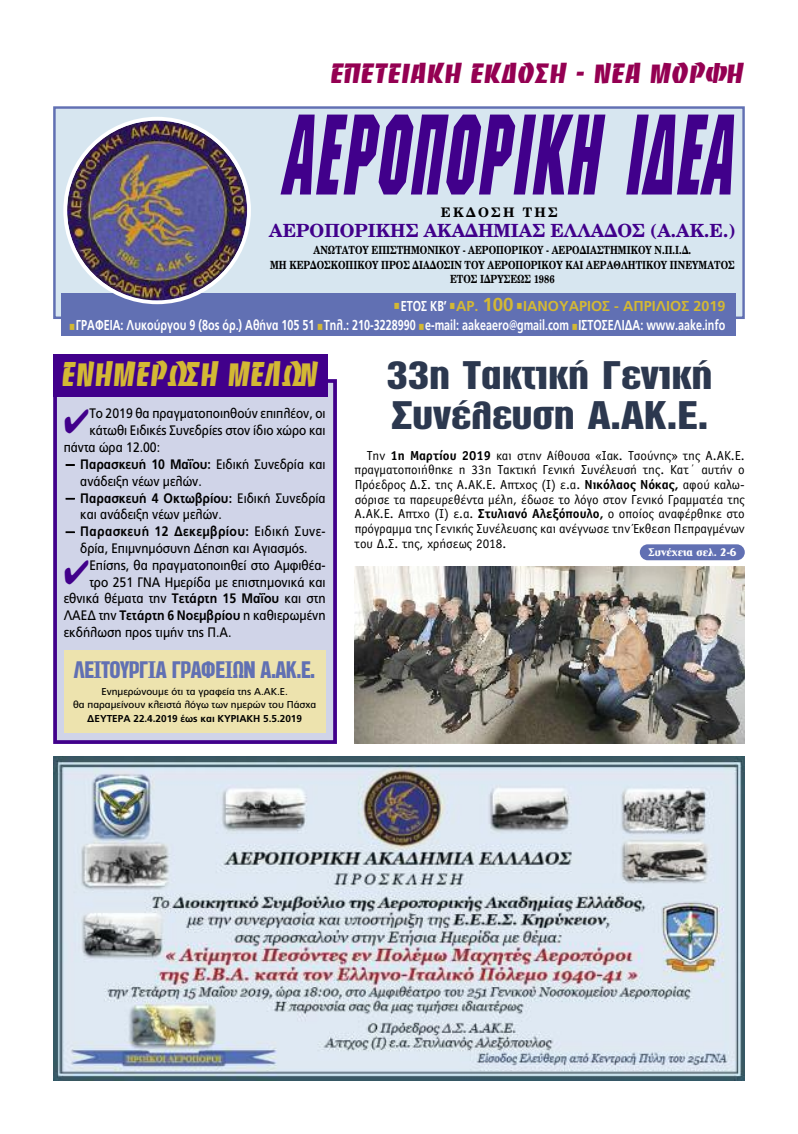
<style>
.page{position:relative;width:798px;height:1134px;background:#fff}
.page>*{position:absolute;margin:0;border:0;box-sizing:border-box;transform-origin:0 0}
.t1{font:110.75px "UB Soccer Italic";color:#41008b;scale:.6 1}
.t2{font:37.5px/40.8px "PF Diesel Solid";color:#2c384f;scale:1.25 1}
.t3{font:33.75px "CF Poster";color:#d3b834;scale:.85 1}
.t4{font:27.5px "CF Poster";color:#940052}
.t5{font:22.5px "PF Diesel Solid";letter-spacing:-.02em;color:#6170b3}
.t6{font:18.12px "UB Century Bold";color:#41008b}
.t7{font:700 14.38px/19px "PF Catalog";color:#fff;text-align:right;scale:.75 1}
.t8{font:13.75px "PF Catalog";color:#000;scale:.9 1}
.t9{font:13.75px "PF Catalog";color:#000;scale:.89 1}
.t10{font:700 13.75px "PF Catalog";color:#000;scale:.89 1}
.t11{font:700 13.75px "PF Catalog";letter-spacing:.03em;color:#000;scale:.89 1}
.t12{font:13.12px/14.8px "Officina Sans ITC Hel";color:#000;text-align:justify}
.t13{font:13.12px "UB Century Bold";letter-spacing:.175em;color:#000}
.t14{font:11.25px/14.4px "UB Century Bold";color:#000;text-align:center;scale:.8 1}
.t15{font:700 11.25px "CF Derrida";color:#fff}
.t16{font:10px/13.1px "PF Catalog";color:#000;text-align:center}
.t17{font:700 10px "PF Catalog";color:#000}
.s1{font-family:"Menlo";font-style:italic;font-size:11.88px;color:#d3b834}
.s2{color:#d3b834}
.s3{font-size:18.75px;color:#d3b834}
.s4{font-family:"Menlo";font-style:italic;font-size:11.75px;color:#d3b834}
.s5{color:#41008b}
.s6{font-family:"UB Helvetica";font-weight:400}
.s7{font-weight:400}
.s8{font-weight:700}
</style>
<div class="page">
<div style="left:56px;top:109px;width:686px;height:207px;background:#d7e6f0"></div>
<div style="left:53px;top:106px;width:691px;height:213px;border:2px solid #6170b3"></div>
<div style="left:62px;top:293px;width:673px;height:43px;background:#6170b3"></div>
<img style="left:63px;top:117px;width:188px;height:187px">
<img style="left:53px;top:757px;width:691px;height:323px">
<div style="left:57px;top:383px;width:276px;height:357px;background:#d0d4e8"></div>
<div style="left:53px;top:379px;width:284px;height:365px;border:4px solid #41008b"></div>
<div style="left:53px;top:354px;width:274px;height:43px;background:#41008b"></div>
<div style="left:64px;top:650px;width:261px;height:82px;background:#ede3ae"></div>
<img style="left:354px;top:567px;width:390px;height:177px">
<div style="left:639px;top:544px;width:105px;height:16px;background:#6170b3;border-radius:8px"></div>
<h3 class="t4" style="left:330px;top:57px;width:415px">ΕΠΕΤΕΙΑΚΗ ΕΚΔΟΣΗ - ΝΕΑ ΜΟΡΦΗ</h3>
<h1 class="t1" style="left:278px;top:115px;width:753px">ΑΕΡΟΠΟΡΙΚΗ ΙΔΕΑ</h1>
<p class="t13" style="left:441px;top:207px;width:118px">ΕΚΔΟΣΗ ΤΗΣ</p>
<h3 class="t6" style="left:269px;top:224px;width:468px">ΑΕΡΟΠΟΡΙΚΗΣ ΑΚΑΔΗΜΙΑΣ ΕΛΛΑΔΟΣ (Α.ΑΚ.Ε.)</h3>
<p class="t14" style="left:270px;top:244px;width:582px">ΑΝΩΤΑΤΟΥ ΕΠΙΣΤΗΜΟΝΙΚΟΥ - ΑΕΡΟΠΟΡΙΚΟΥ - ΑΕΡΟΔΙΑΣΤΗΜΙΚΟΥ Ν.Π.Ι.Δ.<br>ΜΗ ΚΕΡΔΟΣΚΟΠΙΚΟΥ ΠΡΟΣ ΔΙΑΔΟΣΙΝ ΤΟΥ ΑΕΡΟΠΟΡΙΚΟΥ ΚΑΙ ΑΕΡΑΘΛΗΤΙΚΟΥ ΠΝΕΥΜΑΤΟΣ<br>ΕΤΟΣ ΙΔΡΥΣΕΩΣ 1986</p>
<p class="t7" style="left:69px;top:298px;width:875px"><span class="s1">◼</span>ΕΤΟΣ ΚΒ’ <span class="s1">◼</span><span class="s2">ΑΡ.</span> <span class="s3">100</span> <span class="s4">◼</span><span class="s2">ΙΑΝΟΥΑΡΙΟΣ - ΑΠΡΙΛΙΟΣ 2019<br></span><span class="s1">◼</span>ΓΡΑΦΕΙΑ: Λυκούργου 9 (8ος όρ.) Αθήνα 105 51 <span class="s1">◼</span>Τηλ.: 210-3228990 <span class="s1">◼</span>e-mail: aakeaero@gmail.com <span class="s1">◼</span>ΙΣΤΟΣΕΛΙΔΑ: www.aake.info</p>
<h3 class="t3" style="left:62px;top:354px;width:303px">ΕΝΗΜΕΡΩΣΗ ΜΕΛΩΝ</h3>
<p class="t9" style="left:64px;top:409px;width:296px"><span class="s5">✔</span>Το 2019 θα πραγματοποιηθούν επιπλέον, οι</p>
<p class="t9" style="left:89px;top:426px;width:267px">κάτωθι Ειδικές Συνεδρίες στον ίδιο χώρο και</p>
<p class="t9" style="left:64px;top:442px;width:110px">πάντα ώρα 12.00:</p>
<p class="t10" style="left:64px;top:459px;width:295px"><span class="s6">―</span> Παρασκευή 10 Μαΐου: <span class="s7">Ειδική Συνεδρία και</span></p>
<p class="t9" style="left:80px;top:476px;width:138px">ανάδειξη νέων μελών.</p>
<p class="t10" style="left:64px;top:493px;width:295px"><span class="s6">―</span> Παρασκευή 4 Οκτωβρίου: <span class="s7">Ειδική Συνεδρία</span></p>
<p class="t9" style="left:80px;top:510px;width:160px">και ανάδειξη νέων μελών.</p>
<p class="t11" style="left:64px;top:527px;width:295px"><span class="s6">―</span> Παρασκευή 12 Δεκεμβρίου: <span class="s7">Ειδική Συνε-</span></p>
<p class="t9" style="left:80px;top:543px;width:257px">δρία, Επιμνημόσυνη Δέηση και Αγιασμός.</p>
<p class="t8" style="left:64px;top:560px;width:292px"><span class="s5">✔</span>Επίσης, θα πραγματοποιηθεί στο Αμφιθέα-</p>
<p class="t8" style="left:89px;top:577px;width:264px">τρο 251 ΓΝΑ Ημερίδα με επιστημονικά και</p>
<p class="t8" style="left:64px;top:594px;width:292px">εθνικά θέματα την <span class="s8">Τετάρτη 15 Μαΐου</span> και στη</p>
<p class="t8" style="left:64px;top:611px;width:292px">ΛΑΕΔ την <span class="s8">Τετάρτη 6 Νοεμβρίου</span> η καθιερωμένη</p>
<p class="t8" style="left:64px;top:627px;width:188px">εκδήλωση προς τιμήν της Π.Α.</p>
<h3 class="t5" style="left:74px;top:661px;width:243px">ΛΕΙΤΟΥΡΓΙΑ ΓΡΑΦΕΙΩΝ Α.ΑΚ.Ε.</h3>
<p class="t16" style="left:73px;top:686px;width:244px">Ενημερώνουμε ότι τα γραφεία της Α.ΑΚ.Ε.<br>θα παραμείνουν κλειστά λόγω των ημερών του Πάσχα</p>
<p class="t17" style="left:87px;top:715px;width:216px">ΔΕΥΤΕΡΑ 22.4.2019 έως και ΚΥΡΙΑΚΗ 5.5.2019</p>
<h2 class="t2" style="left:387px;top:357px;width:262px">33η Τακτική Γενική<br>Συνέλευση Α.ΑΚ.Ε.</h2>
<p class="t12" style="left:354px;top:449px;width:391px;text-indent:12px">Την <span class="s8">1η Μαρτίου 2019</span> και στην Αίθουσα «Ιακ. Τσούνης» της Α.ΑΚ.Ε. πραγματοποιήθηκε η 33η Τακτική Γενική Συνέλευσή της. Κατ΄ αυτήν ο Πρόεδρος Δ.Σ. της Α.ΑΚ.Ε. Απτχος (Ι) ε.α. <span class="s8">Νικόλαος Νόκας,</span> αφού καλω&shy;σόρισε τα παρευρεθέντα μέλη, έδωσε το λόγο στον Γενικό Γραμματέα της Α.ΑΚ.Ε. Απτχο (Ι) ε.α. <span class="s8">Στυλιανό Αλεξόπουλο,</span> ο οποίος αναφέρθηκε στο πρόγραμμα της Γενικής Συνέλευσης και ανέγνωσε την Έκθεση Πεπραγμένων του Δ.Σ. της, χρήσεως 2018.</p>
<p class="t15" style="left:647px;top:548px;width:90px">Συνέχεια σελ. 2-6</p>
</div>
